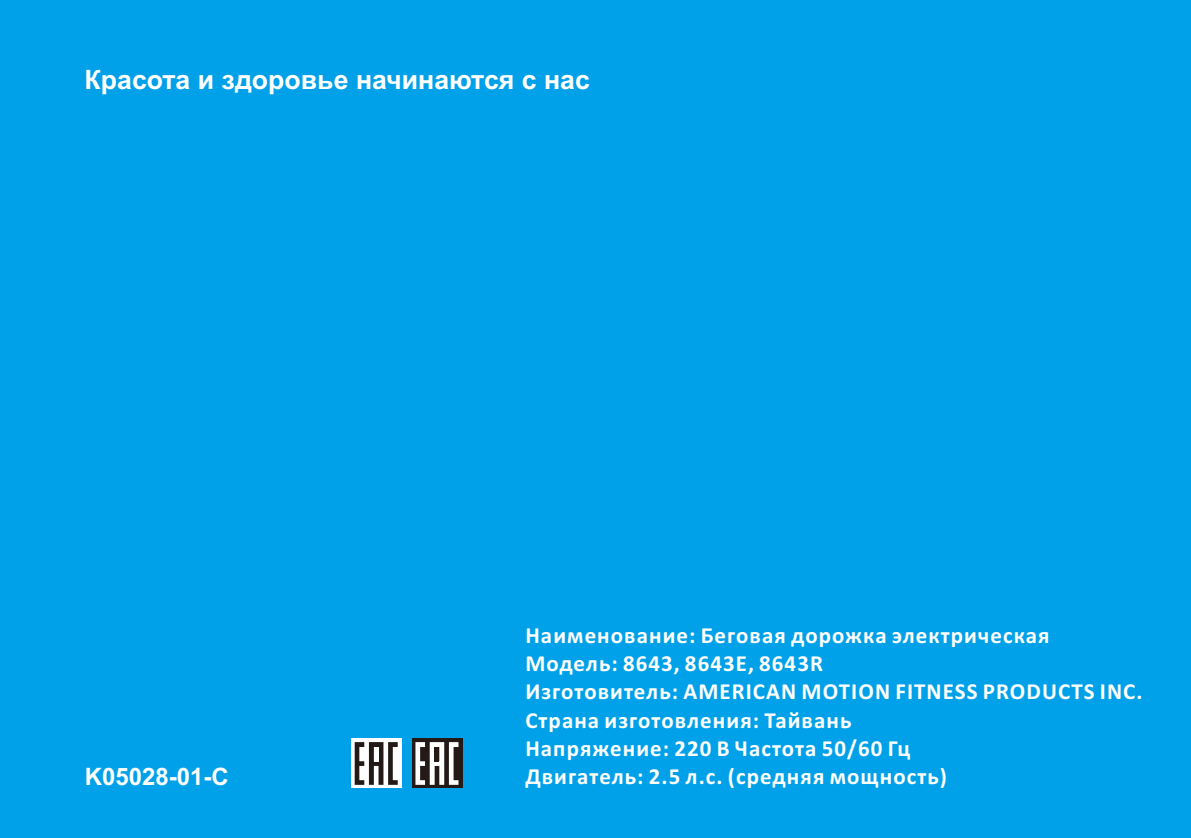
<style>
.page{position:relative;width:1191px;height:838px;background:#fff}
.page>*{position:absolute;margin:0;border:0;box-sizing:border-box;transform-origin:0 0}
.t1{font:700 26.6px "Arial";color:#fff}
.t2{font:700 24px "Arial";color:#fff}
.t3{font:700 23px/28px "Calibri";letter-spacing:.045em;color:#fff}
</style>
<div class="page">
<div style="left:0;top:0;width:1190px;height:838px;background:#00a1e9"></div>
<div style="left:411px;top:739px;width:51px;height:49px;background:#231916"></div>
<svg style="left:415px;top:742px;width:43px;height:43px"></svg>
<div style="left:434px;top:747px;width:5px;height:14px;background:#231916"></div>
<div style="left:351px;top:738px;width:51px;height:49px;background:#fff"></div>
<svg style="left:354px;top:742px;width:43px;height:43px"></svg>
<hr style="left:374px;top:747px;width:4px;height:14px;background:#fff">
<p class="t1" style="left:84px;top:70px;width:507px">Красота и здоровье начинаются с нас</p>
<p class="t2" style="left:85px;top:767px;width:146px">K05028-01-C</p>
<p class="t3" style="left:525px;top:624px;width:618px">Наименование: Беговая дорожка электрическая Модель: 8643, 8643E, 8643R<br>Изготовитель: AMERICAN MOTION FITNESS PRODUCTS INC.<br>Страна изготовления: Тайвань<br>Напряжение: 220 В Частота 50/60 Гц<br>Двигатель: 2.5 л.с. (средняя мощность)</p>
</div>
